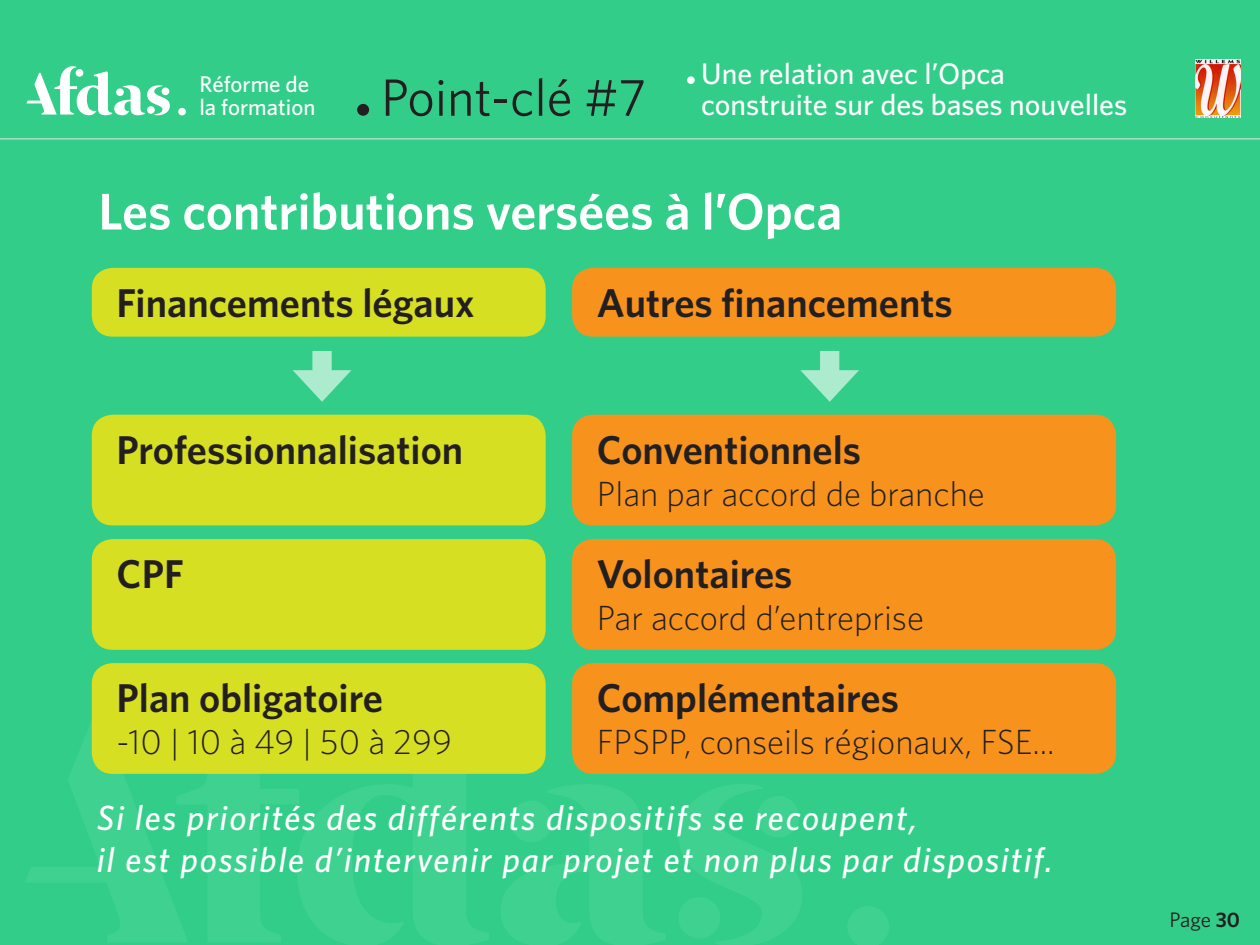
<style>
.page{position:relative;width:1260px;height:945px;background:#32ce89}
.page>*{position:absolute;margin:0;border:0;box-sizing:border-box;transform-origin:0 0}
.t1{font:73.15px "Afdas";color:#fff}
.t2{font:52.5px "Whitney";color:#231f20}
.Courant_-_Titre1{font:600 51.62px "Whitney";color:#fff}
.t3{font:600 40.25px "Whitney";color:#231f20}
.t4{font:italic 500 35px/42px "Whitney";letter-spacing:.05em;color:#fff}
.t5{font:300 35px "Whitney";color:#231f20}
.LEGENDE{font:500 29.75px/31.5px "Whitney";color:#fff}
.t6{font:500 22.75px "Whitney";color:#fff}
.t7{font:21px "Whitney";color:#231f20}
.s1{font-weight:600}
</style>
<div class="page">
<img style="left:1195px;top:59px;width:45px;height:59px">
<svg style="left:26px;top:66px;width:144px;height:49px"></svg>
<hr style="left:0;top:138px;width:1260px;height:1px;background:#e6e6e6">
<svg style="left:25px;top:681px;width:777px;height:264px"></svg>
<svg style="left:848px;top:907px;width:41px;height:38px"></svg>
<div style="left:357px;top:104px;width:12px;height:12px;background:#231f20;border-radius:50%"></div>
<div style="left:687px;top:76px;width:8px;height:8px;background:#fff;border-radius:50%"></div>
<div style="left:312px;top:351px;width:20px;height:31px;background:#adebcf"></div>
<svg style="left:293px;top:370px;width:58px;height:32px"></svg>
<div style="left:820px;top:351px;width:19px;height:31px;background:#adebcf"></div>
<svg style="left:800px;top:370px;width:59px;height:32px"></svg>
<div style="left:92px;top:415px;width:454px;height:110px;background:#d6df21;border-radius:21px"></div>
<div style="left:92px;top:539px;width:454px;height:111px;background:#d6df21;border-radius:21px"></div>
<div style="left:92px;top:663px;width:454px;height:111px;background:#d6df21;border-radius:21px"></div>
<div style="left:572px;top:539px;width:544px;height:111px;background:#f7931d;border-radius:21px"></div>
<div style="left:572px;top:415px;width:544px;height:110px;background:#f7931d;border-radius:21px"></div>
<div style="left:572px;top:663px;width:544px;height:111px;background:#f7931d;border-radius:21px"></div>
<div style="left:92px;top:268px;width:454px;height:69px;background:#d6df21;border-radius:21px"></div>
<div style="left:572px;top:268px;width:544px;height:69px;background:#f7931d;border-radius:21px"></div>
<p class="t6" style="left:199px;top:71px;width:111px">Réforme de</p>
<h1 class="t1" style="left:172px;top:46px;width:21px">.</h1>
<p class="t6" style="left:199px;top:94px;width:117px">la formation</p>
<p class="t2" style="left:381px;top:66px;width:267px">Point-clé #7</p>
<p class="LEGENDE" style="left:701px;top:57px;width:427px">Une relation avec l’Opca construite sur des bases nouvelles</p>
<p class="Courant_-_Titre1" style="left:98px;top:180px;width:746px">Les contributions versées à l’Opca</p>
<p class="t3" style="left:117px;top:278px;width:360px">Financements légaux</p>
<p class="t3" style="left:597px;top:278px;width:357px">Autres financements</p>
<p class="t3" style="left:117px;top:425px;width:348px">Professionnalisation</p>
<p class="t3" style="left:597px;top:425px;width:266px">Conventionnels</p>
<p class="t5" style="left:597px;top:473px;width:389px">Plan par accord de branche</p>
<p class="t3" style="left:117px;top:550px;width:69px">CPF</p>
<p class="t3" style="left:597px;top:550px;width:197px">Volontaires</p>
<p class="t5" style="left:597px;top:598px;width:329px">Par accord d’entreprise</p>
<p class="t3" style="left:117px;top:674px;width:268px">Plan obligatoire</p>
<p class="t5" style="left:117px;top:722px;width:337px">-10 | 10 à 49 | 50 à 299</p>
<p class="t3" style="left:597px;top:674px;width:303px">Complémentaires</p>
<p class="t5" style="left:597px;top:722px;width:459px">FPSPP, conseils régionaux, FSE...</p>
<p class="t4" style="left:97px;top:796px;width:957px">Si les priorités des différents dispositifs se recoupent,<br>il est possible d’intervenir par projet et non plus par dispositif.</p>
<p class="t7" style="left:1170px;top:907px;width:72px">Page <span class="s1">30</span></p>
</div>
